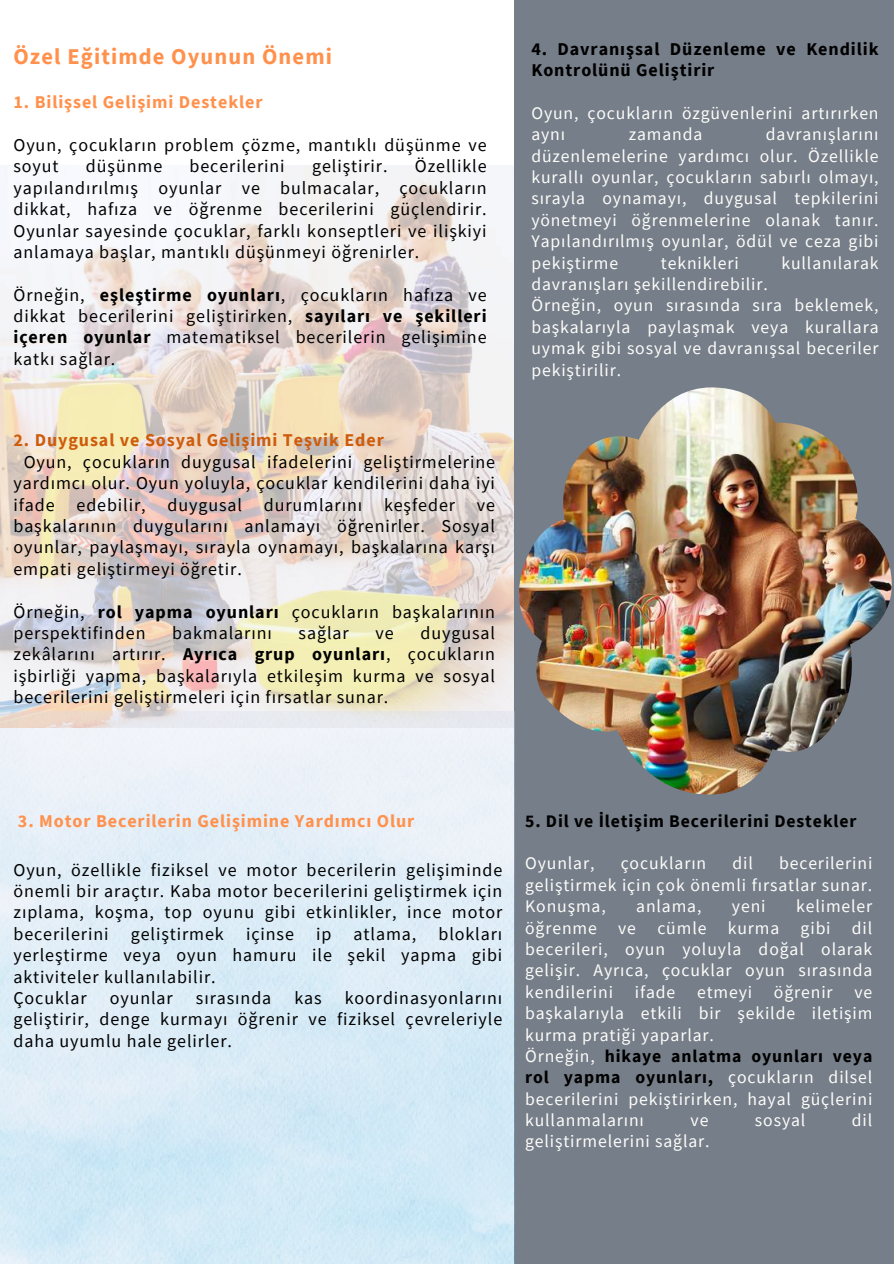
<style>
.page{position:relative;width:894px;height:1264px;background:#fff}
.page>*{position:absolute;margin:0;border:0;box-sizing:border-box;transform-origin:0 0}
.t1{font:700 22.5px "Source Sans Pro";letter-spacing:.05em;color:#ff914d}
.t2{font:18px/21.3px "Source Sans Pro";letter-spacing:.05em;color:#000}
.t3{font:700 18px "Source Sans Pro";letter-spacing:.05em;color:#ff914d}
.t4{font:700 18px/21.3px "Source Sans Pro";letter-spacing:.05em;color:#000}
.t5{font:700 18px "Source Sans Pro";letter-spacing:.05em;color:#cd5d0d}
.t6{font:17.7px/21.3px "Source Sans Pro";letter-spacing:.05em;color:#fdfdfa}
.t7{font:700 17.7px "Source Sans Pro";letter-spacing:.05em;color:#000}
.s1{font-weight:700}
.s2{font-weight:700;color:#000}
</style>
<div class="page">
<img style="left:0;top:165px;width:514px;height:547px">
<div style="left:514px;top:0;width:379px;height:1263px;background:#767e89"></div>
<img style="left:519px;top:387px;width:372px;height:407px">
<p class="t1" style="left:13px;top:42px;width:317px">Özel Eğitimde Oyunun Önemi</p>
<p class="t3" style="left:13px;top:90px;width:250px">1. Bilişsel Gelişimi Destekler</p>
<p class="t2" style="left:13px;top:134px;width:474px">Oyun, çocukların problem çözme, mantıklı düşünme ve soyut</p>
<p class="t2" style="left:13px;top:155px;width:474px;text-indent:401px">Özellikle yapılandırılmış oyunlar ve bulmacalar, çocukların dikkat, hafıza ve öğrenme becerilerini güçlendirir.<br>Oyunlar sayesinde çocuklar, farklı konseptleri ve ilişkiyi anlamaya başlar, mantıklı düşünmeyi öğrenirler.</p>
<p class="t2" style="left:13px;top:284px;width:474px;text-align:justify">Örneğin, <span class="s1">eşleştirme oyunları</span>, çocukların hafıza ve dikkat becerilerini geliştirirken, <span class="s1">sayıları ve şekilleri içeren oyunlar</span> matematiksel becerilerin gelişimine katkı sağlar.</p>
<p class="t2" style="left:86px;top:155px;width:78px">düşünme</p>
<p class="t2" style="left:189px;top:155px;width:94px">becerilerini</p>
<p class="t2" style="left:312px;top:155px;width:77px">geliştirir.</p>
<p class="t5" style="left:13px;top:429px;width:372px">2. Duygusal ve Sosyal Gelişimi Teşvik Eder</p>
<p class="t2" style="left:13px;top:451px;width:483px;text-indent:10px">Oyun, çocukların duygusal ifadelerini geliştirmelerine yardımcı olur. Oyun yoluyla, çocuklar kendilerini daha iyi ifade edebilir, duygusal durumlarını keşfeder ve başkalarının duygularını anlamayı öğrenirler. Sosyal oyunlar, paylaşmayı, sırayla oynamayı, başkalarına karşı empati geliştirmeyi öğretir.</p>
<p class="t2" style="left:13px;top:600px;width:483px">Örneğin, <span class="s1">rol yapma oyunları</span> çocukların başkalarının perspektifinden</p>
<p class="t2" style="left:172px;top:622px;width:101px">bakmalarını</p>
<p class="t2" style="left:298px;top:622px;width:52px">sağlar</p>
<p class="t2" style="left:375px;top:622px;width:20px">ve</p>
<p class="t2" style="left:13px;top:622px;width:483px;text-align:justify;text-indent:407px">duygusal zekâlarını artırır. <span class="s1">Ayrıca grup oyunları</span>, çocukların işbirliği yapma, başkalarıyla etkileşim kurma ve sosyal becerilerini geliştirmeleri için fırsatlar sunar.</p>
<p class="t4" style="left:531px;top:38px;width:348px">4. Davranışsal Düzenleme ve Kendilik<br>Kontrolünü Geliştirir</p>
<p class="t6" style="left:531px;top:102px;width:348px">Oyun, çocukların özgüvenlerini artırırken aynı</p>
<p class="t6" style="left:531px;top:123px;width:348px;text-indent:234px">davranışlarını düzenlemelerine yardımcı olur. Özellikle kurallı oyunlar, çocukların sabırlı olmayı, sırayla oynamayı, duygusal tepkilerini yönetmeyi öğrenmelerine olanak tanır.<br>Yapılandırılmış oyunlar, ödül ve ceza gibi pekiştirme</p>
<p class="t6" style="left:628px;top:123px;width:75px">zamanda</p>
<p class="t6" style="left:660px;top:252px;width:77px">teknikleri</p>
<p class="t6" style="left:781px;top:252px;width:99px">kullanılarak</p>
<p class="t6" style="left:531px;top:273px;width:348px">davranışları şekillendirebilir.<br>Örneğin, oyun sırasında sıra beklemek, başkalarıyla paylaşmak veya kurallara uymak gibi sosyal ve davranışsal beceriler pekiştirilir.</p>
<p class="t3" style="left:18px;top:809px;width:398px">3. Motor Becerilerin Gelişimine Yardımcı Olur</p>
<p class="t2" style="left:13px;top:858px;width:490px;text-align:justify">Oyun, özellikle fiziksel ve motor becerilerin gelişiminde önemli bir araçtır. Kaba motor becerilerini geliştirmek için zıplama, koşma, top oyunu gibi etkinlikler, ince motor becerilerini</p>
<p class="t2" style="left:13px;top:922px;width:490px;text-indent:117px">geliştirmek içinse ip atlama, blokları yerleştirme veya oyun hamuru ile şekil yapma gibi aktiviteler kullanılabilir.<br>Çocuklar</p>
<p class="t2" style="left:13px;top:986px;width:490px;text-align:justify;text-indent:331px">koordinasyonlarını geliştirir, denge kurmayı öğrenir ve fiziksel çevreleriyle daha uyumlu hale gelirler.</p>
<p class="t2" style="left:110px;top:986px;width:65px">oyunlar</p>
<p class="t2" style="left:196px;top:986px;width:77px">sırasında</p>
<p class="t2" style="left:294px;top:986px;width:29px">kas</p>
<p class="t7" style="left:525px;top:809px;width:333px">5. Dil ve İletişim Becerilerini Destekler</p>
<p class="t6" style="left:525px;top:852px;width:71px">Oyunlar,</p>
<p class="t6" style="left:620px;top:852px;width:87px">çocukların</p>
<p class="t6" style="left:732px;top:852px;width:22px">dil</p>
<p class="t6" style="left:525px;top:852px;width:348px;text-indent:254px">becerilerini geliştirmek için çok önemli fırsatlar sunar.<br>Konuşma,</p>
<p class="t6" style="left:525px;top:895px;width:348px;text-indent:271px">kelimeler öğrenme ve cümle kurma gibi</p>
<p class="t6" style="left:636px;top:895px;width:67px">anlama,</p>
<p class="t6" style="left:731px;top:895px;width:33px">yeni</p>
<p class="t6" style="left:525px;top:916px;width:348px;text-align:justify;text-indent:327px">dil becerileri, oyun yoluyla doğal olarak gelişir. Ayrıca, çocuklar oyun sırasında kendilerini</p>
<p class="t6" style="left:525px;top:980px;width:348px;text-indent:249px">öğrenir ve başkalarıyla etkili bir şekilde iletişim kurma pratiği yaparlar.<br>Örneğin, <span class="s2">hikaye anlatma oyunları veya rol yapma oyunları,</span> çocukların dilsel becerilerini pekiştirirken, hayal güçlerini kullanmalarını</p>
<p class="t6" style="left:634px;top:980px;width:116px">ifade etmeyi</p>
<p class="t6" style="left:690px;top:1109px;width:19px">ve</p>
<p class="t6" style="left:754px;top:1109px;width:52px">sosyal</p>
<p class="t6" style="left:851px;top:1109px;width:22px">dil</p>
<p class="t6" style="left:525px;top:1130px;width:186px">geliştirmelerini sağlar.</p>
</div>
